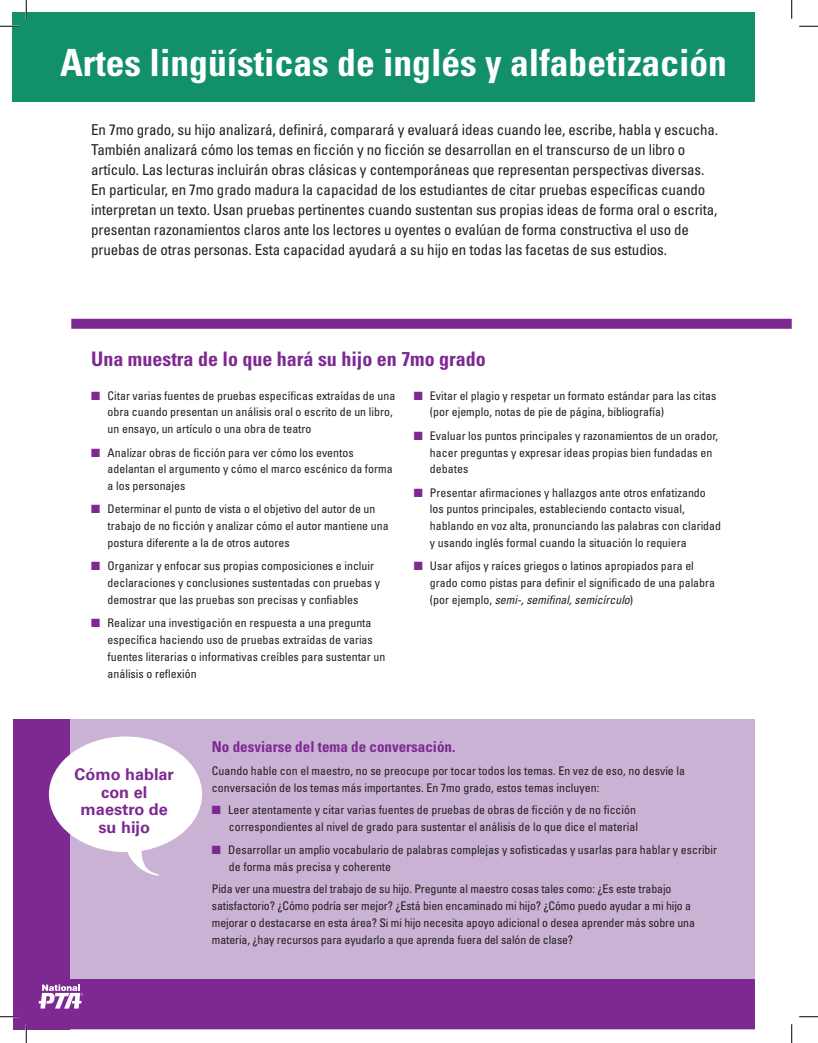
<style>
.page{position:relative;width:818px;height:1043px;background:#fff}
.page>*{position:absolute;margin:0;border:0;box-sizing:border-box;transform-origin:0 0}
.t1{font:700 condensed 37.5px "Univers LT Std";color:#fff}
.t2{font:700 condensed 20px "Univers LT Std";color:#7d2991}
.t3{font:700 16.25px/17.5px "Univers LT Std";color:#7d2991;text-align:center}
.t4{font:condensed 15px/20px "Univers LT Std";letter-spacing:-.01em;color:#231f20}
.t5{font:700 condensed 15px "Univers LT Std";color:#7d2991}
.t6{font:condensed 11.88px/16.9px "Univers LT Std";color:#231f20}
.s1{color:#7d2991}
.s2{font-style:italic}
</style>
<div class="page">
<div style="left:13px;top:13px;width:742px;height:89px;background:#12906a"></div>
<div style="left:26px;top:719px;width:728px;height:311px;background:#cab2d5"></div>
<div style="left:13px;top:719px;width:56px;height:311px;background:#7d2991"></div>
<div style="left:67px;top:979px;width:687px;height:49px;background:#7d2991"></div>
<div style="left:71px;top:319px;width:720px;height:10px;background:#7d2991"></div>
<div style="left:49px;top:736px;width:153px;height:116px;background:#fff;border-radius:50%"></div>
<svg style="left:127px;top:847px;width:32px;height:29px"></svg>
<svg style="left:38px;top:984px;width:45px;height:25px"></svg>
<svg style="left:0;top:25px;width:19px;height:2px"></svg>
<svg style="left:799px;top:25px;width:19px;height:2px"></svg>
<svg style="left:0;top:1016px;width:19px;height:1px"></svg>
<svg style="left:799px;top:1016px;width:19px;height:1px"></svg>
<svg style="left:25px;top:0;width:2px;height:19px"></svg>
<svg style="left:25px;top:1024px;width:2px;height:18px"></svg>
<svg style="left:791px;top:0;width:1px;height:19px"></svg>
<svg style="left:791px;top:1024px;width:1px;height:18px"></svg>
<h1 class="t1" style="left:60px;top:40px;width:668px">Artes lingüísticas de inglés y alfabetización</h1>
<p class="t4" style="left:91px;top:120px;width:628px">En 7mo grado, su hijo analizará, definirá, comparará y evaluará ideas cuando lee, escribe, habla y escucha.<br>También analizará cómo los temas en ficción y no ficción se desarrollan en el transcurso de un libro o artículo. Las lecturas incluirán obras clásicas y contemporáneas que representan perspectivas diversas.<br>En particular, en 7mo grado madura la capacidad de los estudiantes de citar pruebas específicas cuando interpretan un texto. Usan pruebas pertinentes cuando sustentan sus propias ideas de forma oral o escrita, presentan razonamientos claros ante los lectores u oyentes o evalúan de forma constructiva el uso de pruebas de otras personas. Esta capacidad ayudará a su hijo en todas las facetas de sus estudios.</p>
<h2 class="t2" style="left:91px;top:346px;width:396px">Una muestra de lo que hará su hijo en 7mo grado</h2>
<p class="t6" style="left:107px;top:387px;width:289px;text-indent:-16px"><span class="s1">■</span> Citar varias fuentes de pruebas específicas extraídas de una obra cuando presentan un análisis oral o escrito de un libro, un ensayo, un artículo o una obra de teatro</p>
<p class="t6" style="left:107px;top:443px;width:286px;text-indent:-16px"><span class="s1">■</span> Analizar obras de ficción para ver cómo los eventos adelantan el argumento y cómo el marco escénico da forma a los personajes</p>
<p class="t6" style="left:107px;top:500px;width:282px;text-indent:-16px"><span class="s1">■</span> Determinar el punto de vista o el objetivo del autor de un trabajo de no ficción y analizar cómo el autor mantiene una postura diferente a la de otros autores</p>
<p class="t6" style="left:107px;top:557px;width:274px;text-indent:-16px"><span class="s1">■</span> Organizar y enfocar sus propias composiciones e incluir declaraciones y conclusiones sustentadas con pruebas y demostrar que las pruebas son precisas y confiables</p>
<p class="t6" style="left:107px;top:614px;width:279px;text-indent:-16px"><span class="s1">■</span> Realizar una investigación en respuesta a una pregunta específica haciendo uso de pruebas extraídas de varias fuentes literarias o informativas creíbles para sustentar un análisis o reflexión</p>
<p class="t6" style="left:430px;top:387px;width:288px;text-indent:-16px"><span class="s1">■</span> Evitar el plagio y respetar un formato estándar para las citas (por ejemplo, notas de pie de página, bibliografía)</p>
<p class="t6" style="left:430px;top:427px;width:290px;text-indent:-16px"><span class="s1">■</span> Evaluar los puntos principales y razonamientos de un orador, hacer preguntas y expresar ideas propias bien fundadas en debates</p>
<p class="t6" style="left:430px;top:484px;width:292px;text-indent:-16px"><span class="s1">■</span> Presentar afirmaciones y hallazgos ante otros enfatizando los puntos principales, estableciendo contacto visual, hablando en voz alta, pronunciando las palabras con claridad y usando inglés formal cuando la situación lo requiera</p>
<p class="t6" style="left:430px;top:557px;width:286px;text-indent:-16px"><span class="s1">■</span> Usar afijos y raíces griegos o latinos apropiados para el grado como pistas para definir el significado de una palabra (por ejemplo, <span class="s2">semi-, semifinal, semicírculo</span>)</p>
<h3 class="t3" style="left:75px;top:766px;width:101px">Cómo hablar con el maestro de su hijo</h3>
<p class="t5" style="left:212px;top:737px;width:245px">No desviarse del tema de conversación.</p>
<p class="t6" style="left:212px;top:762px;width:474px">Cuando hable con el maestro, no se preocupe por tocar todos los temas. En vez de eso, no desvíe la conversación de los temas más importantes. En 7mo grado, estos temas incluyen:</p>
<p class="t6" style="left:212px;top:801px;width:427px;text-align:right"><span class="s1">■</span> Leer atentamente y citar varias fuentes de pruebas de obras de ficción y de no ficción correspondientes al nivel de grado para sustentar el análisis de lo que dice el material</p>
<p class="t6" style="left:229px;top:840px;width:490px;text-indent:-17px"><span class="s1">■</span> Desarrollar un amplio vocabulario de palabras complejas y sofisticadas y usarlas para hablar y escribir de forma más precisa y coherente</p>
<p class="t6" style="left:212px;top:880px;width:484px">Pida ver una muestra del trabajo de su hijo. Pregunte al maestro cosas tales como: ¿Es este trabajo satisfactorio? ¿Cómo podría ser mejor? ¿Está bien encaminado mi hijo? ¿Cómo puedo ayudar a mi hijo a mejorar o destacarse en esta área? Si mi hijo necesita apoyo adicional o desea aprender más sobre una materia, ¿hay recursos para ayudarlo a que aprenda fuera del salón de clase?</p>
</div>
